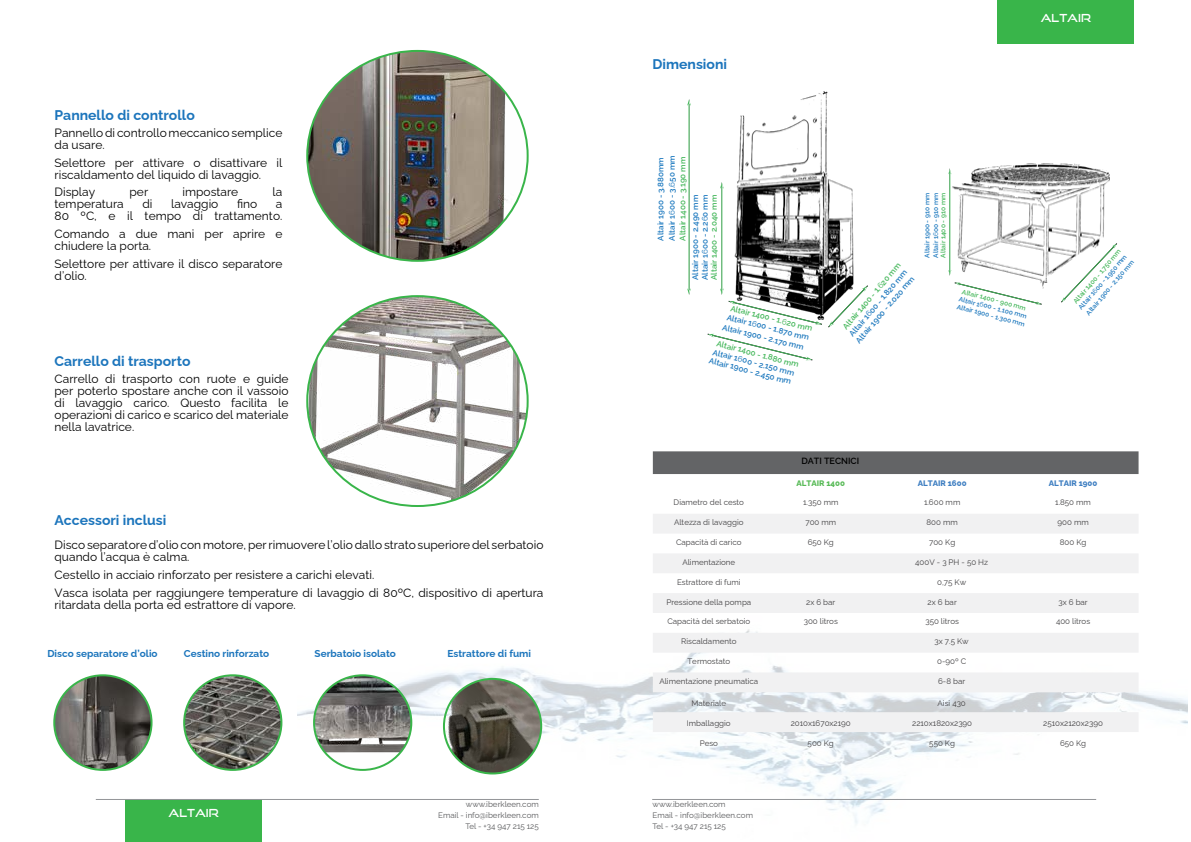
<style>
.page{position:relative;width:1191px;height:842px;background:#fff}
.page>*{position:absolute;margin:0;border:0;box-sizing:border-box;transform-origin:0 0}
.t1{font:700 14px "Raleway";color:#1c75bc}
.t2{font:12px/12px "Raleway";color:#000}
.t3{font:11px "Good Times Rg";color:#fff}
.t4{font:700 10px "Raleway";color:#1c75bc}
.t5{font:600 9px "Raleway";color:#000}
.t6{font:8px "Raleway";color:#414042}
.t7{font:8px/11px "Raleway";color:#58595b}
.t8{font:100 8px/8.8px "Raleway";color:#1e79be}
.t9{font:100 8px "Raleway";color:#45b75b}
.t10{font:100 8px/9.7px "Raleway";color:#1d79bf}
.t11{font:800 8px "Raleway";color:#3e7ec1}
.t12{font:800 8px "Raleway";color:#57ba56}
.t13{font:100 6.7px/8px "Raleway";color:#1e79be}
.t14{font:100 6.7px "Raleway";color:#45b75b}
.t15{font:100 6.7px/8.7px "Raleway";color:#1d79bf}
</style>
<div class="page">
<img style="left:298px;top:408px;width:889px;height:416px">
<img style="left:689px;top:92px;width:179px;height:227px">
<svg style="left:728px;top:301px;width:94px;height:24px"></svg>
<svg style="left:828px;top:286px;width:39px;height:41px"></svg>
<hr style="left:721px;top:186px;width:1px;height:105px;background:#45b75b">
<svg style="left:720px;top:288px;width:3px;height:7px"></svg>
<svg style="left:720px;top:182px;width:3px;height:7px"></svg>
<svg style="left:707px;top:334px;width:105px;height:26px"></svg>
<hr style="left:688px;top:103px;width:1px;height:188px;background:#45b75b">
<svg style="left:687px;top:288px;width:4px;height:7px"></svg>
<svg style="left:687px;top:99px;width:4px;height:7px"></svg>
<img style="left:952px;top:163px;width:157px;height:141px">
<svg style="left:1061px;top:243px;width:55px;height:59px"></svg>
<svg style="left:954px;top:283px;width:87px;height:21px"></svg>
<hr style="left:949px;top:172px;width:1px;height:100px;background:#45b75b">
<svg style="left:948px;top:270px;width:3px;height:5px"></svg>
<img style="left:307px;top:51px;width:220px;height:210px">
<img style="left:307px;top:296px;width:220px;height:210px">
<img style="left:54px;top:675px;width:97px;height:95px">
<div style="left:53px;top:674px;width:99px;height:97px;border:2px solid #39b54a;border-radius:50%"></div>
<img style="left:184px;top:675px;width:97px;height:95px">
<div style="left:183px;top:674px;width:99px;height:97px;border:2px solid #39b54a;border-radius:50%"></div>
<img style="left:314px;top:675px;width:97px;height:95px">
<div style="left:313px;top:674px;width:99px;height:97px;border:2px solid #39b54a;border-radius:50%"></div>
<img style="left:444px;top:679px;width:97px;height:94px">
<div style="left:443px;top:678px;width:99px;height:96px;border:2px solid #39b54a;border-radius:50%"></div>
<div style="left:125px;top:800px;width:137px;height:42px;background:#39b54a"></div>
<div style="left:997px;top:0;width:137px;height:43px;background:#39b54a"></div>
<hr style="left:96px;top:799px;width:443px;height:1px;background:#939598">
<hr style="left:652px;top:799px;width:444px;height:1px;background:#939598">
<div style="left:653px;top:451px;width:485px;height:23px;background:#636466"></div>
<svg style="left:653px;top:514px;width:485px;height:218px;fill:#f1f1f2"></svg>
<p class="t1" style="left:55px;top:104px;width:142px">Pannello di controllo</p>
<p class="t2" style="left:55px;top:126px;width:229px">Pannello di controllo meccanico semplice da usare.</p>
<p class="t2" style="left:55px;top:155px;width:229px">Selettore per attivare o disattivare il riscaldamento del liquido di lavaggio.</p>
<p class="t2" style="left:55px;top:185px;width:42px">Display</p>
<p class="t2" style="left:130px;top:185px;width:20px">per</p>
<p class="t2" style="left:182px;top:185px;width:57px">impostare</p>
<p class="t2" style="left:273px;top:185px;width:11px">la</p>
<p class="t2" style="left:55px;top:197px;width:71px">temperatura</p>
<p class="t2" style="left:142px;top:197px;width:12px">di</p>
<p class="t2" style="left:171px;top:197px;width:49px">lavaggio</p>
<p class="t2" style="left:237px;top:197px;width:22px">fino</p>
<p class="t2" style="left:55px;top:197px;width:229px;text-align:right">a<br>80 ºC, e il tempo di trattamento.</p>
<p class="t2" style="left:55px;top:227px;width:229px">Comando a due mani per aprire e chiudere la porta.</p>
<p class="t2" style="left:55px;top:256px;width:229px">Selettore per attivare il disco separatore d’olio.</p>
<p class="t1" style="left:55px;top:350px;width:137px">Carrello di trasporto</p>
<p class="t2" style="left:55px;top:371px;width:235px;text-align:justify">Carrello di trasporto con ruote e guide per poterlo spostare anche con il vassoio di lavaggio carico. Questo facilita le operazioni di carico e scarico del materiale nella lavatrice.</p>
<p class="t1" style="left:55px;top:509px;width:113px">Accessori inclusi</p>
<p class="t2" style="left:55px;top:538px;width:490px">Disco separatore d’olio con motore, per rimuovere l’olio dallo strato superiore del serbatoio quando l’acqua è calma.</p>
<p class="t2" style="left:55px;top:565px;width:490px;line-height:17.7px">Cestello in acciaio rinforzato per resistere a carichi elevati.<br>Vasca isolata per raggiungere temperature di lavaggio di 80ºC, dispositivo di apertura</p>
<p class="t2" style="left:55px;top:597px;width:243px">ritardata della porta ed estrattore di vapore.</p>
<p class="t4" style="left:47px;top:645px;width:112px">Disco separatore d’olio</p>
<p class="t4" style="left:184px;top:645px;width:87px">Cestino rinforzato</p>
<p class="t4" style="left:314px;top:645px;width:83px">Serbatoio isolato</p>
<p class="t4" style="left:447px;top:645px;width:85px">Estrattore di fumi</p>
<p class="t1" style="left:652px;top:53px;width:76px">Dimensioni</p>
<p class="t3" style="left:1040px;top:11px;width:52px">ALTAIR</p>
<p class="t10" style="left:654px;top:241px;width:87px;line-height:11.4px;rotate:-90deg">Altair 1900 - 3.880mm<br>Altair 1600 - 3.650 mm</p>
<p class="t9" style="left:676px;top:241px;width:86px;rotate:-90deg">Altair 1400 - 3.190 mm</p>
<p class="t10" style="left:689px;top:280px;width:87px;rotate:-90deg">Altair 1900 - 2.490 mm<br>Altair 1600 - 2.260 mm</p>
<p class="t9" style="left:707px;top:280px;width:87px;rotate:-90deg">Altair 1400 - 2.040 mm</p>
<p class="t9" style="left:732px;top:302px;width:86px;rotate:14deg">Altair 1400 - 1.620 mm</p>
<p class="t8" style="left:726px;top:310px;width:88px;line-height:10.7px;rotate:14deg">Altair 1600 - 1.870 mm<br>Altair 1900 - 2.170 mm</p>
<p class="t9" style="left:718px;top:337px;width:86px;rotate:15deg">Altair 1400 - 1.880 mm</p>
<p class="t8" style="left:713px;top:346px;width:87px;rotate:15deg">Altair 1600 - 2.150 mm<br>Altair 1900 - 2.450 mm</p>
<p class="t9" style="left:839px;top:324px;width:86px;rotate:-50deg">Altair 1400 - 1.620 mm</p>
<p class="t8" style="left:846px;top:332px;width:87px;line-height:9.5px;rotate:-50deg">Altair 1600 - 1.820 mm<br>Altair 1900 - 2.020 mm</p>
<p class="t15" style="left:922px;top:258px;width:67px;rotate:-90deg">Altair 1900 - 910 mm<br>Altair 1600 - 910 mm</p>
<p class="t14" style="left:938px;top:258px;width:66px;rotate:-90deg">Altair 1400 - 910 mm</p>
<p class="t14" style="left:963px;top:286px;width:67px;rotate:15deg">Altair 1400 - 900 mm</p>
<p class="t13" style="left:960px;top:294px;width:72px;rotate:15deg">Altair 1600 - 1.100 mm<br>Altair 1900 - 1.300 mm</p>
<p class="t14" style="left:1070px;top:299px;width:71px;rotate:-50deg">Altair 1400 - 1.750 mm</p>
<p class="t13" style="left:1076px;top:305px;width:72px;line-height:9.1px;rotate:-50deg">Altair 1600 - 1.950 mm<br>Altair 1900 - 2.150 mm</p>
<p class="t5" style="left:801px;top:453px;width:59px">DATI TECNICI</p>
<p class="t12" style="left:796px;top:476px;width:50px">ALTAIR 1400</p>
<p class="t11" style="left:917px;top:476px;width:50px">ALTAIR 1600</p>
<p class="t11" style="left:1048px;top:476px;width:50px">ALTAIR 1900</p>
<p class="t6" style="left:673px;top:496px;width:72px">Diametro del cesto</p>
<p class="t6" style="left:803px;top:496px;width:37px">1.350 mm</p>
<p class="t6" style="left:924px;top:496px;width:38px">1.600 mm</p>
<p class="t6" style="left:1055px;top:496px;width:37px">1.850 mm</p>
<p class="t6" style="left:674px;top:516px;width:71px">Altezza di lavaggio</p>
<p class="t6" style="left:805px;top:516px;width:32px">700 mm</p>
<p class="t6" style="left:926px;top:516px;width:33px">800 mm</p>
<p class="t6" style="left:1057px;top:516px;width:33px">900 mm</p>
<p class="t6" style="left:676px;top:536px;width:67px">Capacità di carico</p>
<p class="t6" style="left:807px;top:536px;width:28px">650 Kg</p>
<p class="t6" style="left:929px;top:536px;width:28px">700 Kg</p>
<p class="t6" style="left:1059px;top:536px;width:28px">800 Kg</p>
<p class="t6" style="left:682px;top:556px;width:54px">Alimentazione</p>
<p class="t6" style="left:915px;top:556px;width:74px">400V - 3 PH - 50 Hz</p>
<p class="t6" style="left:677px;top:575px;width:65px">Estrattore di fumi</p>
<p class="t6" style="left:937px;top:575px;width:31px">0,75 Kw</p>
<p class="t6" style="left:666px;top:595px;width:86px">Pressione della pompa</p>
<p class="t6" style="left:806px;top:595px;width:31px">2x 6 bar</p>
<p class="t6" style="left:927px;top:595px;width:31px">2x 6 bar</p>
<p class="t6" style="left:1058px;top:595px;width:31px">3x 6 bar</p>
<p class="t6" style="left:667px;top:615px;width:84px">Capacità del serbatoio</p>
<p class="t6" style="left:803px;top:615px;width:36px">300 litros</p>
<p class="t6" style="left:925px;top:615px;width:35px">350 litros</p>
<p class="t6" style="left:1056px;top:615px;width:36px">400 litros</p>
<p class="t6" style="left:681px;top:635px;width:57px">Riscaldamento</p>
<p class="t6" style="left:934px;top:635px;width:36px">3x 7.5 Kw</p>
<p class="t6" style="left:687px;top:655px;width:44px">Termostato</p>
<p class="t6" style="left:937px;top:655px;width:30px">0-90º C</p>
<p class="t6" style="left:659px;top:675px;width:100px">Alimentazione pneumatica</p>
<p class="t6" style="left:938px;top:675px;width:29px">6-8 bar</p>
<p class="t6" style="left:691px;top:697px;width:36px">Materiale</p>
<p class="t6" style="left:937px;top:697px;width:30px">Aisi 430</p>
<p class="t6" style="left:687px;top:717px;width:45px">Imballaggio</p>
<p class="t6" style="left:790px;top:717px;width:62px">2010x1670x2190</p>
<p class="t6" style="left:912px;top:717px;width:61px">2210x1820x2390</p>
<p class="t6" style="left:1043px;top:717px;width:61px">2510x2120x2390</p>
<p class="t6" style="left:699px;top:736px;width:20px">Peso</p>
<p class="t6" style="left:807px;top:736px;width:28px">500 Kg</p>
<p class="t6" style="left:929px;top:736px;width:27px">550 Kg</p>
<p class="t6" style="left:1060px;top:736px;width:28px">650 Kg</p>
<p class="t7" style="left:438px;top:797px;width:102px;text-align:right">www.iberkleen.com<br>Email - info@iberkleen.com<br>Tel - +34 947 215 125</p>
<p class="t3" style="left:168px;top:806px;width:52px">ALTAIR</p>
<p class="t7" style="left:652px;top:798px;width:102px">www.iberkleen.com<br>Email - info@iberkleen.com<br>Tel - +34 947 215 125</p>
</div>
